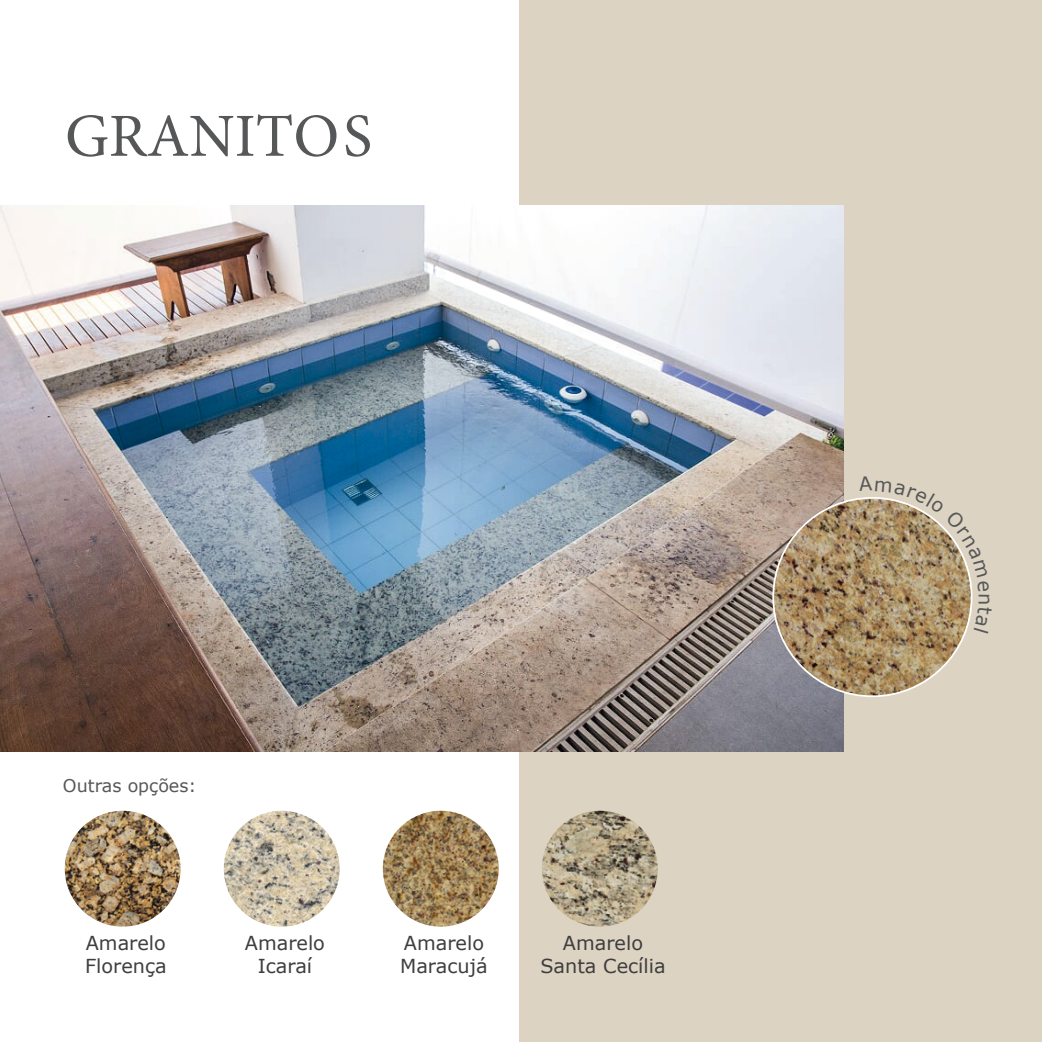
<style>
.page{position:relative;width:1042px;height:1042px;background:#fff}
.page>*{position:absolute;margin:0;border:0;box-sizing:border-box;transform-origin:0 0}
.t1{font:61.25px "Minion Pro";color:#565758}
.t2{font:19.25px/23.1px "Verdana";color:#3e3e3f}
.t3{font:17.5px "Verdana";color:#565758}
</style>
<div class="page">
<div style="left:519px;top:0;width:523px;height:1042px;background:#ddd3c2"></div>
<img style="left:0;top:205px;width:843px;height:546px">
<img style="left:65px;top:811px;width:116px;height:115px;border-radius:58px">
<img style="left:224px;top:811px;width:116px;height:115px;border-radius:58px">
<img style="left:383px;top:811px;width:116px;height:115px;border-radius:58px">
<img style="left:542px;top:811px;width:116px;height:115px;border-radius:58px">
<svg style="left:772px;top:477px;width:201px;height:220px"></svg>
<h1 class="t1" style="left:65px;top:95px;width:309px">GRANITOS</h1>
<p class="t3" style="left:63px;top:773px;width:135px">Outras opções:</p>
<p class="t2" style="left:85px;top:931px;width:83px">Amarelo<br>Florença</p>
<p class="t2" style="left:245px;top:931px;width:82px;text-align:center">Amarelo<br>Icaraí</p>
<p class="t2" style="left:400px;top:931px;width:89px">Amarelo<br>Maracujá</p>
<p class="t2" style="left:540px;top:931px;width:127px;text-align:center">Amarelo<br>Santa Cecília</p>
</div>
